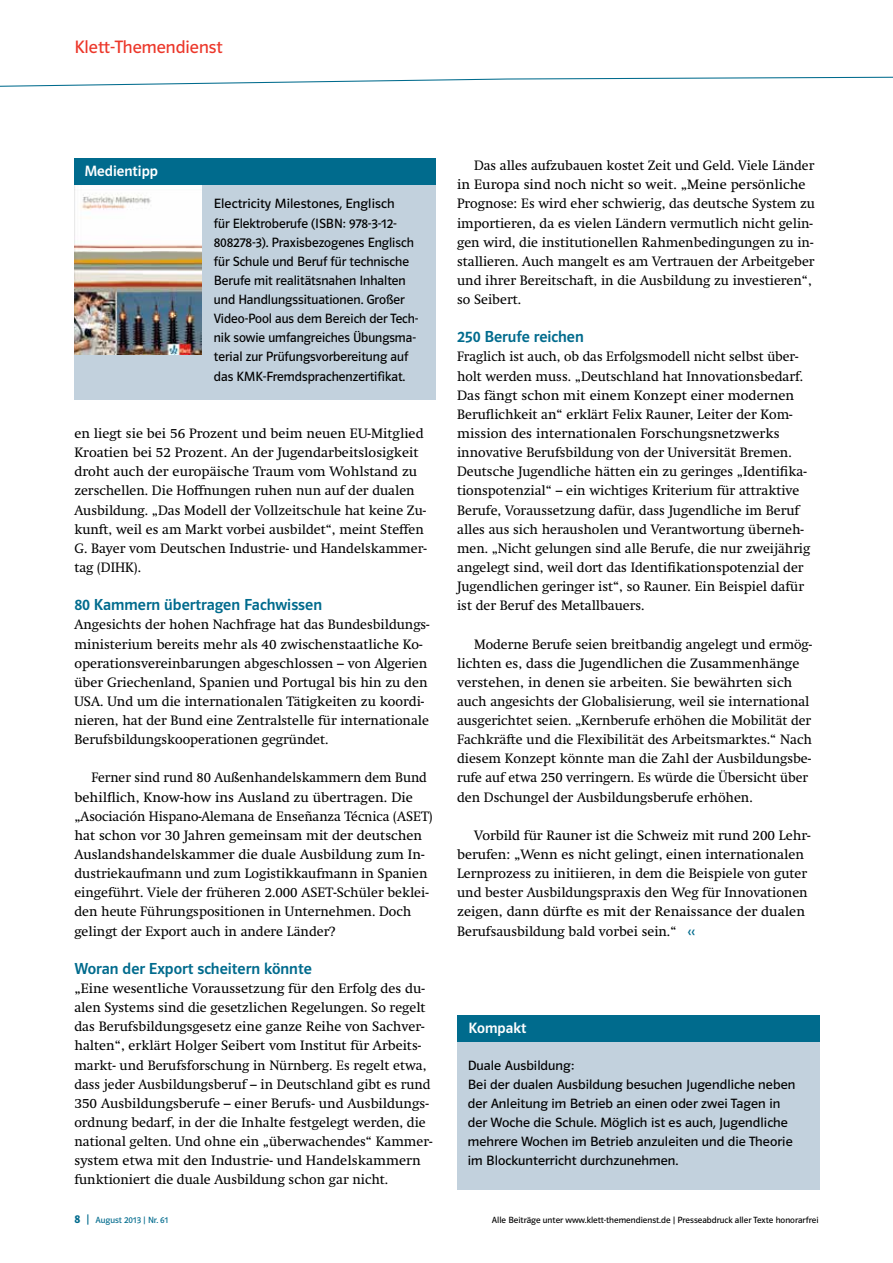
<style>
.page{position:relative;width:893px;height:1263px;background:#fff}
.page>*{position:absolute;margin:0;border:0;box-sizing:border-box;transform-origin:0 0}
.t1{font:18px "Polo ST11 K Buch";color:#ec372a}
.t2{font:16.5px "Polo 22 K Krftg";color:#006b8d}
.t3{font:15px "Polo ST11 K Krftg";color:#fff}
.t4{font:13.5px/19.2px "Klett Swift";color:#000}
.t5{font:13.5px/19.2px "Polo ST11 K Buch";color:#000}
.t6{font:9px "Polo ST11 K Buch";color:#000}
.t7{font:9px "Polo ST11 K Buch";color:#006b8d}
.s1{font-weight:800;color:#006b8d}
.s2{font-family:"Polo ST11 K Hfett";font-size:12px}
.s3{font-size:12px}
</style>
<div class="page">
<svg style="left:0;top:76px;width:893px;height:11px"></svg>
<div style="left:74px;top:159px;width:362px;height:241px;background:#c2d1dd"></div>
<img style="left:74px;top:185px;width:127px;height:169px">
<div style="left:74px;top:159px;width:362px;height:26px;background:#006b8d"></div>
<div style="left:457px;top:1034px;width:362px;height:155px;background:#c2d1dd"></div>
<div style="left:457px;top:1015px;width:362px;height:26px;background:#006b8d"></div>
<h1 class="t1" style="left:74px;top:37px;width:150px">Klett-Themendienst</h1>
<p class="t3" style="left:84px;top:163px;width:75px">Medientipp</p>
<p class="t5" style="left:214px;top:194px;width:206px">Electricity Milestones, Englisch<br>für Elektroberufe (ISBN: 978-3-12- 808278-3). Praxisbezogenes Englisch für Schule und Beruf für technische Berufe mit realitätsnahen Inhalten und Handlungssituationen. Großer Video-Pool aus dem Bereich der Tech&shy;nik sowie umfangreiches Übungsma&shy;terial zur Prüfungsvorbereitung auf das KMK-Fremdsprachenzertifikat.</p>
<p class="t4" style="left:74px;top:424px;width:354px">en liegt sie bei 56 Prozent und beim neuen EU-Mitglied Kroatien bei 52 Prozent. An der Jugendarbeitslosigkeit droht auch der europäische Traum vom Wohlstand zu zerschellen. Die Hoffnungen ruhen nun auf der dualen Ausbildung. „Das Modell der Vollzeitschule hat keine Zu&shy;kunft, weil es am Markt vorbei ausbildet“, meint Steffen G. Bayer vom Deutschen Industrie- und Handelskammer&shy;tag (DIHK).</p>
<p class="t2" style="left:74px;top:596px;width:249px">80 Kammern übertragen Fachwissen</p>
<p class="t4" style="left:74px;top:615px;width:357px">Angesichts der hohen Nachfrage hat das Bundesbildungs&shy;ministerium bereits mehr als 40 zwischenstaatliche Ko&shy;operationsvereinbarungen abgeschlossen – von Algerien über Griechenland, Spanien und Portugal bis hin zu den USA. Und um die internationalen Tätigkeiten zu koordi&shy;nieren, hat der Bund eine Zentralstelle für internationale Berufsbildungskooperationen gegründet.</p>
<p class="t4" style="left:74px;top:768px;width:360px;text-indent:17px">Ferner sind rund 80 Außenhandelskammern dem Bund behilflich, Know-how ins Ausland zu übertragen. Die „Asociación Hispano-Alemana de Enseñanza Técnica (ASET) hat schon vor 30 Jahren gemeinsam mit der deutschen Auslandshandelskammer die duale Ausbildung zum In&shy;dustriekaufmann und zum Logistikkaufmann in Spanien eingeführt. Viele der früheren 2.000 ASET-Schüler beklei&shy;den heute Führungspositionen in Unternehmen. Doch gelingt der Export auch in andere Länder?</p>
<p class="t2" style="left:74px;top:960px;width:239px">Woran der Export scheitern könnte</p>
<p class="t4" style="left:74px;top:979px;width:360px">„Eine wesentliche Voraussetzung für den Erfolg des du&shy;alen Systems sind die gesetzlichen Regelungen. So regelt das Berufsbildungsgesetz eine ganze Reihe von Sachver&shy;halten“, erklärt Holger Seibert vom Institut für Arbeits&shy;markt- und Berufsforschung in Nürnberg. Es regelt etwa, dass jeder Ausbildungsberuf – in Deutschland gibt es rund 350 Ausbildungsberufe – einer Berufs- und Ausbildungs&shy;ordnung bedarf, in der die Inhalte festgelegt werden, die national gelten. Und ohne ein „überwachendes“ Kammer&shy;system etwa mit den Industrie- und Handelskammern funktioniert die duale Ausbildung schon gar nicht.</p>
<p class="t4" style="left:457px;top:156px;width:359px;text-indent:17px">Das alles aufzubauen kostet Zeit und Geld. Viele Länder in Europa sind noch nicht so weit. „Meine persönliche Prognose: Es wird eher schwierig, das deutsche System zu importieren, da es vielen Ländern vermutlich nicht gelin&shy;gen wird, die institutionellen Rahmenbedingungen zu in&shy;stallieren. Auch mangelt es am Vertrauen der Arbeitgeber und ihrer Bereitschaft, in die Ausbildung zu investieren“, so Seibert.</p>
<p class="t2" style="left:457px;top:328px;width:128px">250 Berufe reichen</p>
<p class="t4" style="left:457px;top:347px;width:355px">Fraglich ist auch, ob das Erfolgsmodell nicht selbst über&shy;holt werden muss. „Deutschland hat Innovationsbedarf.<br>Das fängt schon mit einem Konzept einer modernen Beruflichkeit an“ erklärt Felix Rauner, Leiter der Kom&shy;mission des internationalen Forschungsnetzwerks innovative Berufsbildung von der Universität Bremen.<br>Deutsche Jugendliche hätten ein zu geringes „Identifika&shy;tionspotenzial“ – ein wichtiges Kriterium für attraktive Berufe, Voraussetzung dafür, dass Jugendliche im Beruf alles aus sich herausholen und Verantwortung überneh&shy;men. „Nicht gelungen sind alle Berufe, die nur zweijährig angelegt sind, weil dort das Identifikationspotenzial der Jugendlichen geringer ist“, so Rauner. Ein Beispiel dafür ist der Beruf des Metallbauers.</p>
<p class="t4" style="left:457px;top:634px;width:356px;text-indent:17px">Moderne Berufe seien breitbandig angelegt und ermög&shy;lichten es, dass die Jugendlichen die Zusammenhänge verstehen, in denen sie arbeiten. Sie bewährten sich auch angesichts der Globalisierung, weil sie international ausgerichtet seien. „Kernberufe erhöhen die Mobilität der Fachkräfte und die Flexibilität des Arbeitsmarktes.“ Nach diesem Konzept könnte man die Zahl der Ausbildungsbe&shy;rufe auf etwa 250 verringern. Es würde die Übersicht über den Dschungel der Ausbildungsberufe erhöhen.</p>
<p class="t4" style="left:457px;top:826px;width:355px;text-indent:17px">Vorbild für Rauner ist die Schweiz mit rund 200 Lehr&shy;berufen: „Wenn es nicht gelingt, einen internationalen Lernprozess zu initiieren, in dem die Beispiele von guter und bester Ausbildungspraxis den Weg für Innovationen zeigen, dann dürfte es mit der Renaissance der dualen Berufsausbildung bald vorbei sein.“ <span class="s1">‹‹</span></p>
<p class="t3" style="left:469px;top:1020px;width:59px">Kompakt</p>
<p class="t5" style="left:468px;top:1055px;width:329px">Duale Ausbildung:<br>Bei der dualen Ausbildung besuchen Jugendliche neben der Anleitung im Betrieb an einen oder zwei Tagen in der Woche die Schule. Möglich ist es auch, Jugendliche mehrere Wochen im Betrieb anzuleiten und die Theorie im Blockunterricht durchzunehmen.</p>
<p class="t7" style="left:74px;top:1215px;width:95px"><span class="s2">8</span> <span class="s3">|</span> August 2013 | Nr. 61</p>
<p class="t6" style="left:492px;top:1215px;width:328px">Alle Beiträge unter www.klett-themendienst.de | Presseabdruck aller Texte honorarfrei</p>
</div>
